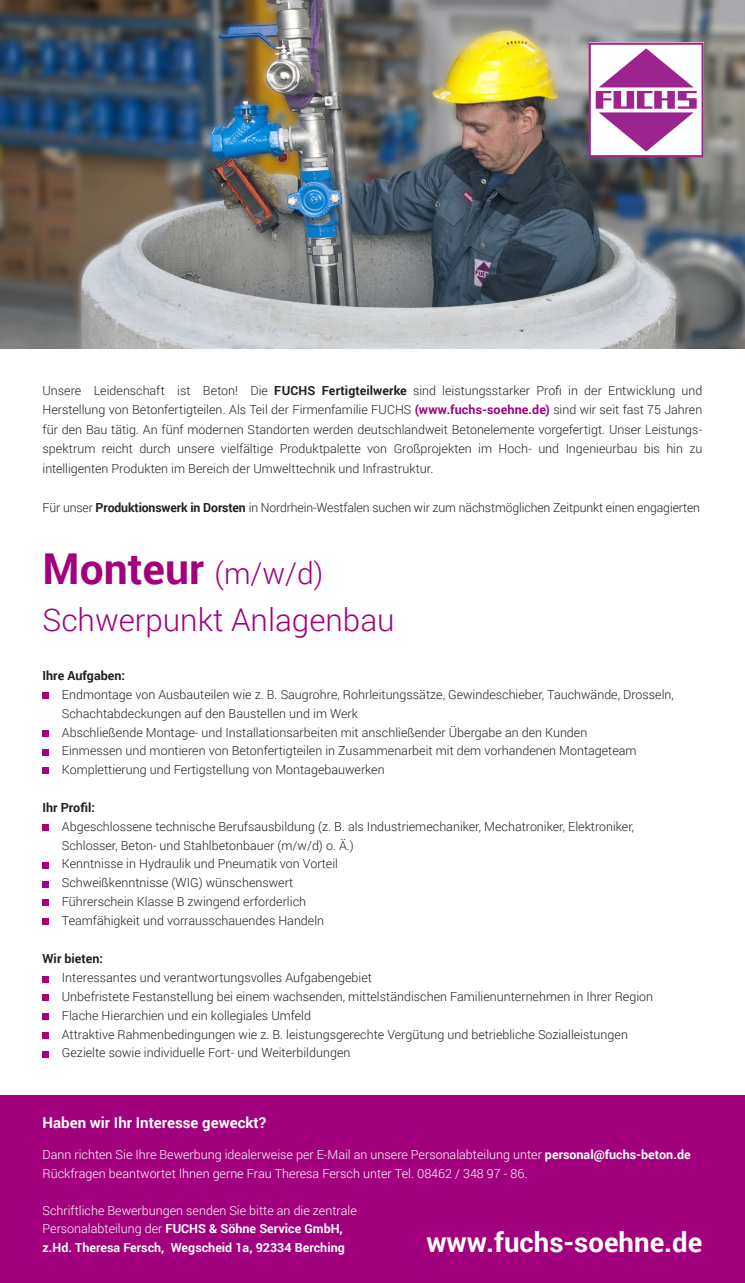
<style>
.page{position:relative;width:745px;height:1283px;background:#fff}
.page>*{position:absolute;margin:0;border:0;box-sizing:border-box;transform-origin:0 0}
.t1{font:700 42.5px "Roboto";color:#a2007d}
.t2{font:300 31.25px "Roboto";color:#a2007d}
.t3{font:700 27.5px "Roboto";color:#fff}
.Zwischenhead_LILA{font:700 15px "Roboto";color:#fff}
.Aufzählung_Stelle{font:300 12.5px/19.4px "Roboto";color:#231f20}
.t4{font:300 12.5px/18.8px "Roboto";color:#fff}
.Zwischenhead{font:700 12.5px "Roboto";color:#231f20}
.s1{font-weight:700}
.s2{font-weight:700;color:#a2007d}
.s3{font-weight:300;font-size:30px}
</style>
<div class="page">
<div style="left:43px;top:692px;width:6px;height:7px;background:#a2007d"></div>
<svg style="left:43px;top:730px;width:6px;height:6px"></svg>
<svg style="left:43px;top:749px;width:6px;height:6px"></svg>
<div style="left:43px;top:767px;width:6px;height:7px;background:#a2007d"></div>
<div style="left:43px;top:824px;width:6px;height:7px;background:#a2007d"></div>
<svg style="left:43px;top:862px;width:6px;height:6px"></svg>
<svg style="left:43px;top:881px;width:6px;height:6px"></svg>
<div style="left:43px;top:899px;width:6px;height:7px;background:#a2007d"></div>
<svg style="left:43px;top:918px;width:6px;height:6px"></svg>
<svg style="left:43px;top:976px;width:6px;height:6px"></svg>
<div style="left:43px;top:994px;width:6px;height:7px;background:#a2007d"></div>
<svg style="left:43px;top:1013px;width:6px;height:6px"></svg>
<svg style="left:43px;top:1032px;width:6px;height:6px"></svg>
<svg style="left:43px;top:1051px;width:6px;height:6px"></svg>
<div style="left:0;top:1095px;width:744px;height:188px;background:#a2007d"></div>
<img style="left:0;top:0;width:744px;height:348px">
<svg style="left:588px;top:43px;width:115px;height:114px"></svg>
<p class="Aufzählung_Stelle" style="left:43px;top:380px;width:661px;text-align:justify">Unsere Leidenschaft ist Beton! Die <span class="s1">FUCHS Fertigteilwerke</span> sind leistungsstarker Profi in der Entwicklung und Herstellung von Betonfertigteilen. Als Teil der Firmenfamilie FUCHS <span class="s2">(www.fuchs-soehne.de)</span> sind wir seit fast 75 Jahren für den Bau tätig. An fünf modernen Standorten werden deutschlandweit Betonelemente vorgefertigt. Unser Leistungs&shy;spektrum reicht durch unsere vielfältige Produktpalette von Großprojekten im Hoch- und Ingenieurbau bis hin zu intelligenten Produkten im Bereich der Umwelttechnik und Infrastruktur.</p>
<p class="Aufzählung_Stelle" style="left:43px;top:498px;width:658px">Für unser <span class="s1">Produktionswerk in Dorsten</span> in Nordrhein-Westfalen suchen wir zum nächstmöglichen Zeitpunkt einen engagierten</p>
<p class="t1" style="left:43px;top:538px;width:282px">Monteur <span class="s3">(m/w/d)</span></p>
<p class="t2" style="left:43px;top:598px;width:353px">Schwerpunkt Anlagenbau</p>
<p class="Zwischenhead" style="left:43px;top:667px;width:84px">Ihre Aufgaben:</p>
<p class="Aufzählung_Stelle" style="left:62px;top:685px;width:613px;line-height:18.8px">Endmontage von Ausbauteilen wie z. B. Saugrohre, Rohrleitungssätze, Gewindeschieber, Tauchwände, Drosseln,<br>Schachtabdeckungen auf den Baustellen und im Werk</p>
<p class="Aufzählung_Stelle" style="left:62px;top:722px;width:526px">Abschließende Montage- und Installationsarbeiten mit anschließender Übergabe an den Kunden</p>
<p class="Aufzählung_Stelle" style="left:62px;top:741px;width:576px">Einmessen und montieren von Betonfertigteilen in Zusammenarbeit mit dem vorhandenen Montageteam</p>
<p class="Aufzählung_Stelle" style="left:62px;top:759px;width:324px">Komplettierung und Fertigstellung von Montagebauwerken</p>
<p class="Zwischenhead" style="left:43px;top:799px;width:54px">Ihr Profil:</p>
<p class="Aufzählung_Stelle" style="left:62px;top:817px;width:573px;line-height:18.8px">Abgeschlossene technische Berufsausbildung (z. B. als Industriemechaniker, Mechatroniker, Elektroniker,<br>Schlosser, Beton- und Stahlbetonbauer (m/w/d) o. Ä.)</p>
<p class="Aufzählung_Stelle" style="left:62px;top:854px;width:277px">Kenntnisse in Hydraulik und Pneumatik von Vorteil</p>
<p class="Aufzählung_Stelle" style="left:62px;top:872px;width:233px">Schweißkenntnisse (WIG) wünschenswert</p>
<p class="Aufzählung_Stelle" style="left:62px;top:891px;width:245px">Führerschein Klasse B zwingend erforderlich</p>
<p class="Aufzählung_Stelle" style="left:62px;top:910px;width:263px">Teamfähigkeit und vorrausschauendes Handeln</p>
<p class="Zwischenhead" style="left:43px;top:950px;width:62px">Wir bieten:</p>
<p class="Aufzählung_Stelle" style="left:62px;top:967px;width:311px">Interessantes und verantwortungsvolles Aufgabengebiet</p>
<p class="Aufzählung_Stelle" style="left:62px;top:986px;width:592px">Unbefristete Festanstellung bei einem wachsenden, mittelständischen Familienunternehmen in Ihrer Region</p>
<p class="Aufzählung_Stelle" style="left:62px;top:1005px;width:250px">Flache Hierarchien und ein kollegiales Umfeld</p>
<p class="Aufzählung_Stelle" style="left:62px;top:1024px;width:567px">Attraktive Rahmenbedingungen wie z. B. leistungsgerechte Vergütung und betriebliche Sozialleistungen</p>
<p class="Aufzählung_Stelle" style="left:62px;top:1042px;width:290px">Gezielte sowie individuelle Fort- und Weiterbildungen</p>
<p class="Zwischenhead_LILA" style="left:43px;top:1112px;width:225px">Haben wir Ihr Interesse geweckt?</p>
<p class="t4" style="left:43px;top:1145px;width:649px">Dann richten Sie Ihre Bewerbung idealerweise per E-Mail an unsere Personalabteilung unter <span class="s1">personal@fuchs-beton.de<br></span>Rückfragen beantwortet Ihnen gerne Frau Theresa Fersch unter Tel. 08462 / 348 97 - 86.</p>
<p class="t4" style="left:43px;top:1200px;width:315px">Schriftliche Bewerbungen senden Sie bitte an die zentrale<br>Personalabteilung der <span class="s1">FUCHS &amp; Söhne Service GmbH, z.Hd. Theresa Fersch, Wegscheid 1a, 92334 Berching</span></p>
<p class="t3" style="left:426px;top:1223px;width:277px">www.fuchs-soehne.de</p>
</div>
